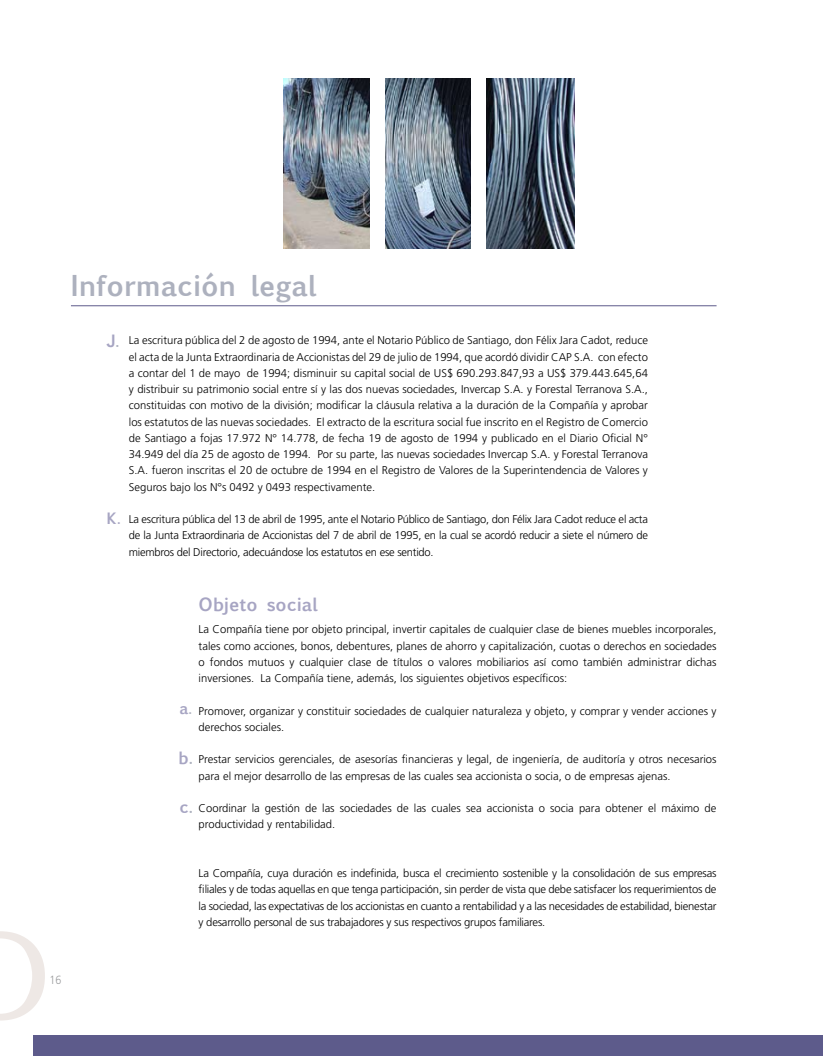
<style>
.page{position:relative;width:823px;height:1056px;background:#fff}
.page>*{position:absolute;margin:0;border:0;box-sizing:border-box;transform-origin:0 0}
.t1{font:700 27.5px "Euphemia UCAS";color:#adb1be}
.t2{font:700 17.5px "Euphemia UCAS";color:#a7a5c3}
.t3{font:700 16.25px "Euphemia UCAS";color:#a7a5c3}
.t4{font:700 15px "Euphemia UCAS";color:#a7a5c3}
.t5{font:300 11.88px "Frutiger LT Std";color:#9c9d9f;scale:.9 1}
.t6{font:300 11.25px/16.2px "Frutiger LT Std";color:#000;text-align:justify}
.s1{color:#adb1be}
.s2{font-size:17.5px;color:#adb1be}
</style>
<div class="page">
<svg style="left:0;top:931px;width:45px;height:89px"></svg>
<div style="left:33px;top:1035px;width:789px;height:21px;background:#5d5b8b"></div>
<svg style="left:822px;top:1035px;width:1px;height:21px"></svg>
<img style="left:283px;top:78px;width:290px;height:170px">
<hr style="left:71px;top:305px;width:645px;height:1px;background:#5d5b8b">
<div style="left:370px;top:76px;width:14px;height:180px;background:#fff"></div>
<div style="left:471px;top:74px;width:15px;height:180px;background:#fff"></div>
<h1 class="t1" style="left:71px;top:265px;width:247px">Información legal</h1>
<h3 class="t3" style="left:106px;top:328px;width:14px">J<span class="s1">.</span></h3>
<p class="t6" style="left:129px;top:332px;width:520px">La escritura pública del 2 de agosto de 1 994, ante el Notario Público de Santiago, don Félix Jara Cadot, reduce el acta de la Junta Extraordinaria de Accionistas del 29 de julio de 1 994, que acordó dividir CAP S.A. con efecto a contar del 1 de mayo de 1 994; disminuir su capital social de US$ 690.293.847,93 a US$ 379.443.645,64 y distribuir su patrimonio social entre sí y las dos nuevas sociedades, Invercap S.A. y Forestal Terranova S.A., constituidas con motivo de la división; modificar la cláusula relativa a la duración de la Compañía y aprobar los estatutos de las nuevas sociedades. El extracto de la escritura social fue inscrito en el Registro de Comercio de Santiago a fojas 1 7.972 N° 1 4.778, de fecha 1 9 de agosto de 1 994 y publicado en el Diario Oficial N° 34.949 del día 25 de agosto de 1 994. Por su parte, las nuevas sociedades Invercap S.A. y Forestal Terranova S.A. fueron inscritas el 20 de octubre de 1 994 en el Registro de Valores de la Superintendencia de Valores y Seguros bajo los N°s 0492 y 0493 respectivamente.</p>
<p class="t6" style="left:129px;top:511px;width:520px">La escritura pública del 1 3 de abril de 1 995, ante el Notario Público de Santiago, don Félix Jara Cadot reduce el acta de la Junta Extraordinaria de Accionistas del 7 de abril de 1 995, en la cual se acordó reducir a siete el número de miembros del Directorio, adecuándose los estatutos en ese sentido.</p>
<h2 class="t2" style="left:198px;top:591px;width:121px">Objeto social</h2>
<p class="t6" style="left:198px;top:621px;width:519px">La Compañía tiene por objeto principal, invertir capitales de cualquier clase de bienes muebles incorporales, tales como acciones, bonos, debentures, planes de ahorro y capitalización, cuotas o derechos en sociedades o fondos mutuos y cualquier clase de títulos o valores mobiliarios así como también administrar dichas inversiones. La Compañía tiene, además, los siguientes objetivos específicos:</p>
<p class="t6" style="left:198px;top:703px;width:519px">Promover, organizar y constituir sociedades de cualquier naturaleza y objeto, y comprar y vender acciones y derechos sociales.</p>
<p class="t6" style="left:198px;top:751px;width:519px">Prestar servicios gerenciales, de asesorías financieras y legal, de ingeniería, de auditoría y otros necesarios para el mejor desarrollo de las empresas de las cuales sea accionista o socia, o de empresas ajenas.</p>
<p class="t6" style="left:198px;top:800px;width:519px">Coordinar la gestión de las sociedades de las cuales sea accionista o socia para obtener el máximo de productividad y rentabilidad.</p>
<p class="t6" style="left:198px;top:865px;width:519px">La Compañía, cuya duración es indefinida, busca el crecimiento sostenible y la consolidación de sus empresas filiales y de todas aquellas en que tenga participación, sin perder de vista que debe satisfacer los requerimientos de la sociedad, las expectativas de los accionistas en cuanto a rentabilidad y a las necesidades de estabilidad, bienestar y desarrollo personal de sus trabajadores y sus respectivos grupos familiares.</p>
<h3 class="t4" style="left:107px;top:507px;width:15px">K.</h3>
<h3 class="t4" style="left:179px;top:697px;width:14px">a<span class="s1">.</span></h3>
<h3 class="t3" style="left:178px;top:746px;width:16px">b<span class="s2">.</span></h3>
<h3 class="t3" style="left:179px;top:794px;width:15px">c<span class="s2">.</span></h3>
<p class="t5" style="left:49px;top:973px;width:15px">1 6</p>
</div>
